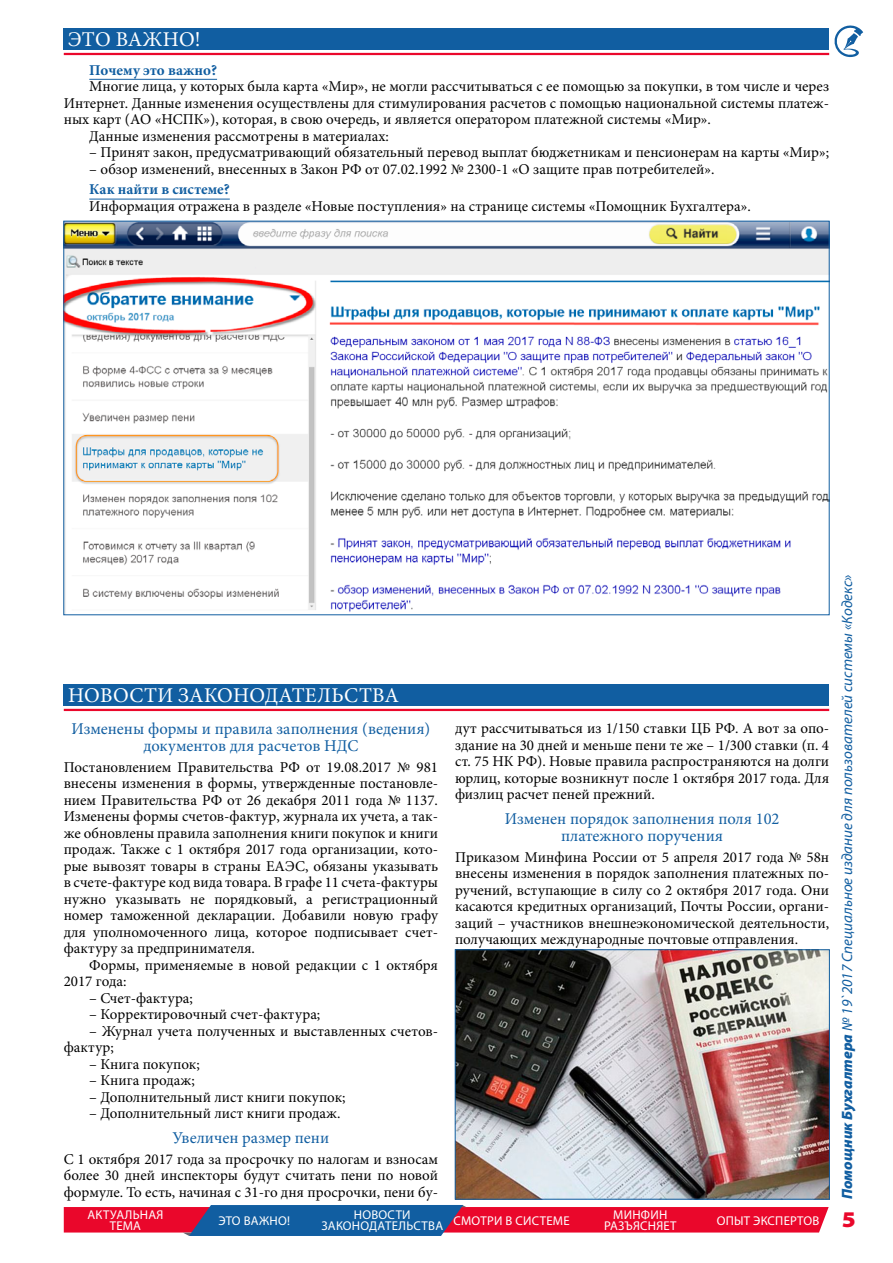
<style>
.page{position:relative;width:893px;height:1263px;background:#fff}
.page>*{position:absolute;margin:0;border:0;box-sizing:border-box;transform-origin:0 0}
.t1{font:900 semi-expanded 22.5px "Myriad Pro";color:#ea072b}
.t2{font:21px "Minion Pro";color:#fff}
.t3{font:16.5px/16.5px "Minion Pro";color:#115ea1;text-align:center}
.t4{font:15px/16.5px "Minion Pro";color:#000;text-align:justify}
.t5{font:italic 15px "Myriad Pro";color:#115ea1}
.t6{font:700 15px "Minion Pro";color:#115ea1}
.t7{font:12.75px/10.5px "Myriad Pro";letter-spacing:.105em;color:#fff}
.t8{font:12.75px "Myriad Pro";letter-spacing:.125em;color:#fff}
.t9{font:12.75px "Myriad Pro";letter-spacing:.13em;color:#fff}
.s1{font-weight:900}
</style>
<div class="page">
<svg style="left:64px;top:1205px;width:765px;height:31px;background:#a4416b"></svg>
<svg style="left:834px;top:25px;width:29px;height:32px"></svg>
<div style="left:64px;top:29px;width:765px;height:21px;background:#115ea1"></div>
<hr style="left:64px;top:53px;width:765px;height:2px;background:#ea072b">
<hr style="left:89px;top:79px;width:128px;height:1px;background:#115ea1">
<hr style="left:89px;top:199px;width:141px;height:1px;background:#115ea1">
<img style="left:66px;top:223px;width:761px;height:389px">
<div style="left:64px;top:685px;width:765px;height:21px;background:#115ea1"></div>
<hr style="left:64px;top:709px;width:765px;height:2px;background:#ea072b">
<img style="left:457px;top:951px;width:371px;height:246px">
<div style="left:455px;top:949px;width:375px;height:250px;border:1px solid #115ea1"></div>
<h2 class="t2" style="left:68px;top:25px;width:15px">это</h2>
<h2 class="t2" style="left:116px;top:25px;width:87px">важно!</h2>
<p class="t6" style="left:89px;top:59px;width:129px">Почему это важно?</p>
<p class="t4" style="left:89px;top:78px;width:741px">Многие лица, у которых была карта «Мир», не могли рассчитываться с ее помощью за покупки, в том числе и через</p>
<p class="t4" style="left:64px;top:95px;width:767px">Интернет. Данные изменения осуществлены для стимулирования расчетов с помощью национальной системы платеж-</p>
<p class="t4" style="left:64px;top:111px;width:649px">ных карт (АО «НСПК»), которая, в свою очередь, и является оператором платежной системы «Мир».</p>
<p class="t4" style="left:89px;top:128px;width:301px">Данные изменения рассмотрены в материалах:</p>
<p class="t4" style="left:89px;top:144px;width:741px">– Принят закон, предусматривающий обязательный перевод выплат бюджетникам и пенсионерам на карты «Мир»;</p>
<p class="t4" style="left:89px;top:161px;width:627px">– обзор изменений, внесенных в Закон РФ от 07.02.1992 № 2300-1 «О защите прав потребителей».</p>
<p class="t6" style="left:89px;top:179px;width:142px">Как найти в системе?</p>
<p class="t4" style="left:89px;top:198px;width:663px">Информация отражена в разделе «Новые поступления» на странице системы «Помощник Бухгалтера».</p>
<h2 class="t2" style="left:68px;top:681px;width:32px">Новости</h2>
<h2 class="t2" style="left:178px;top:681px;width:15px">законодательства</h2>
<p class="t3" style="left:71px;top:721px;width:360px">Изменены формы и правила заполнения (ведения) документов для расчетов НДС</p>
<p class="t4" style="left:64px;top:759px;width:376px">Постановлением Правительства РФ от 19.08.2017 № 981 внесены изменения в формы, утвержденные постановле&shy;нием Правительства РФ от 26 декабря 2011 года № 1137.<br>Изменены формы счетов-фактур, журнала их учета, а так&shy;же обновлены правила заполнения книги покупок и книги продаж. Также с 1 октября 2017 года организации, кото&shy;рые вывозят товары в страны ЕАЭС, обязаны указывать в счете-фактуре код вида товара. В графе 11 счета-фактуры нужно указывать не порядковый, а регистрационный номер таможенной декларации. Добавили новую графу для уполномоченного лица, которое подписывает счет&shy;фактуру за предпринимателя.</p>
<p class="t4" style="left:64px;top:957px;width:376px;text-indent:26px">Формы, применяемые в новой редакции с 1 октября<br>2017 года:</p>
<p class="t4" style="left:89px;top:990px;width:105px">– Счет-фактура;</p>
<p class="t4" style="left:89px;top:1006px;width:233px">– Корректировочный счет-фактура;</p>
<p class="t4" style="left:64px;top:1023px;width:376px;text-indent:26px">– Журнал учета полученных и выставленных счетов&shy;фактур;</p>
<p class="t4" style="left:89px;top:1056px;width:112px">– Книга покупок;</p>
<p class="t4" style="left:89px;top:1072px;width:107px">– Книга продаж;</p>
<p class="t4" style="left:89px;top:1089px;width:258px">– Дополнительный лист книги покупок;</p>
<p class="t4" style="left:89px;top:1105px;width:253px">– Дополнительный лист книги продаж.</p>
<p class="t3" style="left:173px;top:1130px;width:158px">Увеличен размер пени</p>
<p class="t4" style="left:64px;top:1151px;width:376px">С 1 октября 2017 года за просрочку по налогам и взносам более 30 дней инспекторы будут считать пени по новой формуле. То есть, начиная с 31-го дня просрочки, пени бу-</p>
<p class="t4" style="left:455px;top:720px;width:376px">дут рассчитываться из 1/150 ставки ЦБ РФ. А вот за опо&shy;здание на 30 дней и меньше пени те же – 1/300 ставки (п. 4 ст. 75 НК РФ). Новые правила распространяются на долги юрлиц, которые возникнут после 1 октября 2017 года. Для физлиц расчет пеней прежний.</p>
<p class="t3" style="left:505px;top:811px;width:276px">Изменен порядок заполнения поля 102 платежного поручения</p>
<p class="t4" style="left:455px;top:848px;width:376px">Приказом Минфина России от 5 апреля 2017 года № 58н внесены изменения в порядок заполнения платежных по&shy;ручений, вступающие в силу со 2 октября 2017 года. Они касаются кредитных организаций, Почты России, органи&shy;заций – участников внешнеэкономической деятельности, получающих международные почтовые отправления.</p>
<p class="t7" style="left:110px;top:1209px;width:55px;text-indent:-22px">Актуальная тема</p>
<p class="t7" style="left:218px;top:1215px;width:73px">это важно!</p>
<p class="t7" style="left:354px;top:1209px;width:58px">но вости</p>
<p class="t7" style="left:321px;top:1220px;width:31px">законо</p>
<p class="t7" style="left:369px;top:1220px;width:94px">дательства смо</p>
<p class="t9" style="left:481px;top:1212px;width:91px">три в системе</p>
<p class="t7" style="left:604px;top:1209px;width:73px;text-align:center">минфин разъясн яет</p>
<p class="t8" style="left:717px;top:1212px;width:104px">опыт экспертов</p>
<p class="t5" style="left:838px;top:1199px;width:626px;rotate:-90deg"><span class="s1">Помощник Бухгалтера</span> № 19`2017 Специальное издание для пользователей системы «Кодекс»</p>
<h1 class="t1" style="left:842px;top:1204px;width:15px">5</h1>
</div>
